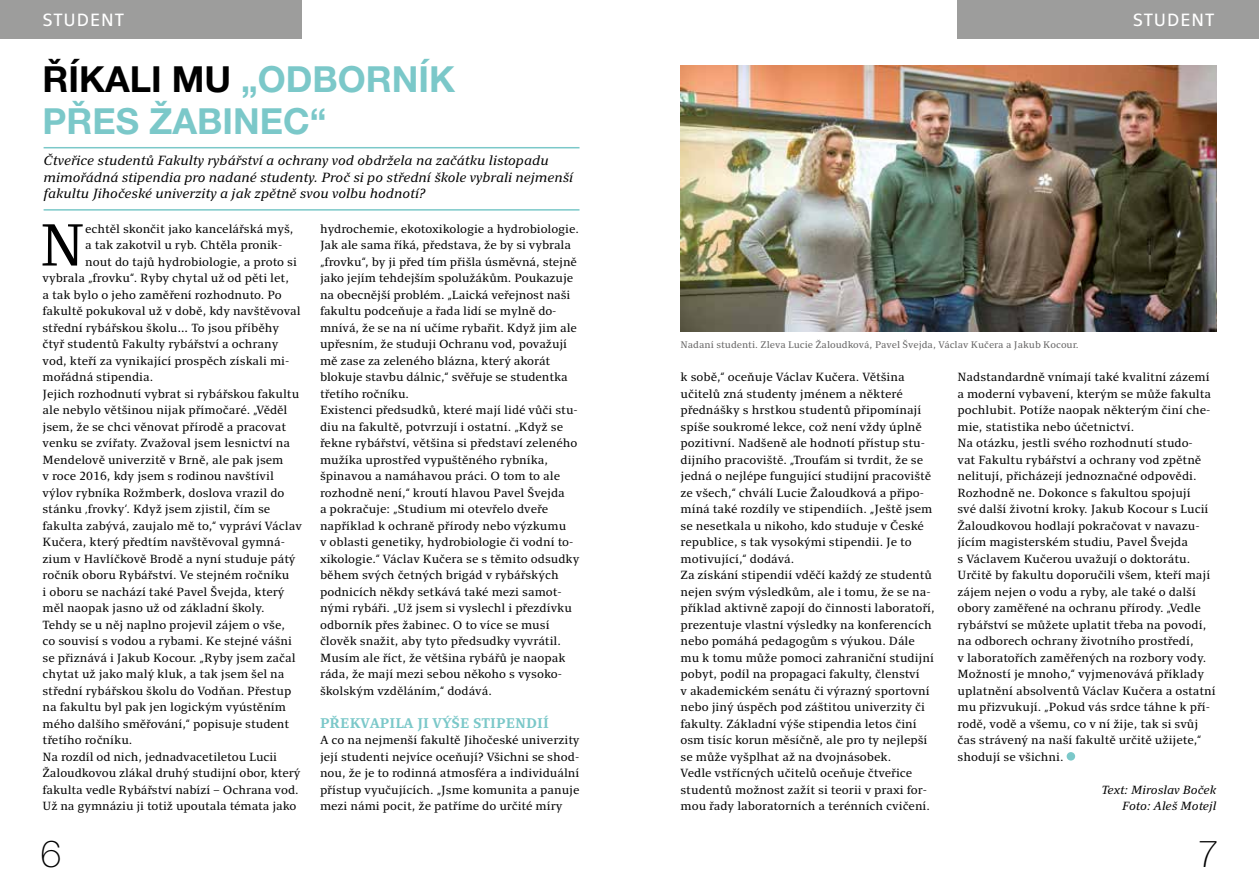
<style>
.page{position:relative;width:1259px;height:893px;background:#fff}
.page>*{position:absolute;margin:0;border:0;box-sizing:border-box;transform-origin:0 0}
.t1{font:60.15px "Clara Serif";color:#000}
.t2{font:100 37.5px "Helvetica Neue LT Pro";color:#000}
.t3{font:700 36px/42px "Helvetica Neue LT Pro";color:#7bc8c9}
.t4{font:18px "Clara Sans";letter-spacing:.05em;color:#fff}
.t5{font:700 14.25px "Clara Serif";color:#7bc8c9}
.t6{font:italic 13.5px/16.5px "Clara Serif";color:#000}
.t7{font:12px/16.5px "Clara Serif";color:#000}
.t8{font:italic 12px/16.5px "Clara Serif";color:#000;text-align:right}
.t9{font:9.75px "Clara Serif";color:#646363}
.s1{color:#000}
</style>
<div class="page">
<div style="left:0;top:0;width:302px;height:38px;background:#9d9d9c"></div>
<div style="left:957px;top:0;width:302px;height:38px;background:#9d9d9c"></div>
<hr style="left:44px;top:147px;width:535px;height:1px;background:#7bc8c9">
<hr style="left:44px;top:209px;width:535px;height:2px;background:#7bc8c9">
<div style="left:1066px;top:752px;width:9px;height:9px;background:#7bc8c9;border-radius:50%"></div>
<img style="left:680px;top:66px;width:536px;height:266px">
<h3 class="t4" style="left:43px;top:10px;width:83px">STUDENT</h3>
<h3 class="t4" style="left:1132px;top:10px;width:83px">STUDENT</h3>
<h3 class="t3" style="left:43px;top:57px;width:414px"><span class="s1">ŘÍKALI MU</span> „ODBORNÍK<br>PŘES ŽABINEC“</h3>
<p class="t6" style="left:44px;top:153px;width:531px">Čtveřice studentů Fakulty rybářství a ochrany vod obdržela na začátku listopadu mimořádná stipendia pro nadané studenty. Proč si po střední škole vybrali nejmenší fakultu Jihočeské univerzity a jak zpětně svou volbu hodnotí?</p>
<h1 class="t1" style="left:40px;top:213px;width:47px">N</h1>
<p class="t7" style="left:85px;top:220px;width:210px">echtěl skončit jako kancelářská myš,</p>
<p class="t7" style="left:320px;top:220px;width:261px">hydrochemie, ekotoxikologie a hydrobiologie.<br>Jak ale sama říká, představa, že by si vybrala „frovku“, by ji před tím přišla úsměvná, stejně jako jejím tehdejším spolužákům. Poukazuje na obecnější problém. „Laická veřejnost naši fakultu podceňuje a řada lidí se mylně do&shy;mnívá, že se na ní učíme rybařit. Když jim ale upřesním, že studuji Ochranu vod, považují mě zase za zeleného blázna, který akorát blokuje stavbu dálnic,“ svěřuje se studentka třetího ročníku.<br>Existenci předsudků, které mají lidé vůči stu&shy;diu na fakultě, potvrzují i ostatní. „Když se řekne rybářství, většina si představí zeleného mužíka uprostřed vypuštěného rybníka, špinavou a namáhavou práci. O tom to ale rozhodně není,“ kroutí hlavou Pavel Švejda<br>a pokračuje: „Studium mi otevřelo dveře například k ochraně přírody nebo výzkumu<br>v oblasti genetiky, hydrobiologie či vodní to&shy;xikologie.“ Václav Kučera se s těmito odsudky během svých četných brigád v rybářských podnicích někdy setkává také mezi samot&shy;nými rybáři. „Už jsem si vyslechl i přezdívku odborník přes žabinec. O to více se musí člověk snažit, aby tyto předsudky vyvrátil.<br>Musím ale říct, že většina rybářů je naopak ráda, že mají mezi sebou někoho s vysoko&shy;školským vzděláním,“ dodává.</p>
<p class="t5" style="left:320px;top:715px;width:230px">PŘEKVAPILA JI VÝŠE STIPENDIÍ</p>
<p class="t7" style="left:320px;top:732px;width:261px;text-align:justify">A co na nejmenší fakultě Jihočeské univerzity její studenti nejvíce oceňují? Všichni se shod&shy;nou, že je to rodinná atmosféra a individuální přístup vyučujících. „Jsme komunita a panuje mezi námi pocit, že patříme do určité míry</p>
<p class="t7" style="left:85px;top:237px;width:199px">a tak zakotvil u ryb. Chtěla pronik-</p>
<p class="t7" style="left:85px;top:253px;width:213px">nout do tajů hydrobiologie, a proto si</p>
<p class="t7" style="left:43px;top:270px;width:248px">vybrala „frovku“. Ryby chytal už od pěti let,</p>
<p class="t7" style="left:43px;top:286px;width:241px">a tak bylo o jeho zaměření rozhodnuto. Po</p>
<p class="t7" style="left:43px;top:303px;width:260px">fakultě pokukoval už v době, kdy navštěvoval</p>
<p class="t7" style="left:43px;top:319px;width:238px">střední rybářskou školu… To jsou příběhy</p>
<p class="t7" style="left:43px;top:336px;width:237px">čtyř studentů Fakulty rybářství a ochrany</p>
<p class="t7" style="left:43px;top:352px;width:248px">vod, kteří za vynikající prospěch získali mi-</p>
<p class="t7" style="left:43px;top:369px;width:112px">mořádná stipendia.</p>
<p class="t7" style="left:43px;top:385px;width:258px">Jejich rozhodnutí vybrat si rybářskou fakultu</p>
<p class="t7" style="left:43px;top:402px;width:246px">ale nebylo většinou nijak přímočaré. „Věděl</p>
<p class="t7" style="left:43px;top:418px;width:245px">jsem, že se chci věnovat přírodě a pracovat</p>
<p class="t7" style="left:43px;top:435px;width:249px">venku se zvířaty. Zvažoval jsem lesnictví na</p>
<p class="t7" style="left:43px;top:451px;width:242px">Mendelově univerzitě v Brně, ale pak jsem</p>
<p class="t7" style="left:43px;top:468px;width:233px">v roce 2016, kdy jsem s rodinou navštívil</p>
<p class="t7" style="left:43px;top:484px;width:243px">výlov rybníka Rožmberk, doslova vrazil do</p>
<p class="t7" style="left:43px;top:501px;width:229px">stánku ‚frovky‘. Když jsem zjistil, čím se</p>
<p class="t7" style="left:43px;top:517px;width:261px">fakulta zabývá, zaujalo mě to,“ vypráví Václav</p>
<p class="t7" style="left:43px;top:534px;width:244px">Kučera, který předtím navštěvoval gymná-</p>
<p class="t7" style="left:43px;top:550px;width:254px">zium v Havlíčkově Brodě a nyní studuje pátý</p>
<p class="t7" style="left:43px;top:567px;width:248px">ročník oboru Rybářství. Ve stejném ročníku</p>
<p class="t7" style="left:43px;top:583px;width:243px">i oboru se nachází také Pavel Švejda, který</p>
<p class="t7" style="left:43px;top:600px;width:223px">měl naopak jasno už od základní školy.</p>
<p class="t7" style="left:43px;top:616px;width:244px">Tehdy se u něj naplno projevil zájem o vše,</p>
<p class="t7" style="left:43px;top:633px;width:251px">co souvisí s vodou a rybami. Ke stejné vášni</p>
<p class="t7" style="left:43px;top:649px;width:255px">se přiznává i Jakub Kocour. „Ryby jsem začal</p>
<p class="t7" style="left:43px;top:666px;width:243px">chytat už jako malý kluk, a tak jsem šel na</p>
<p class="t7" style="left:43px;top:682px;width:250px">střední rybářskou školu do Vodňan. Přestup</p>
<p class="t7" style="left:43px;top:699px;width:245px">na fakultu byl pak jen logickým vyústěním</p>
<p class="t7" style="left:43px;top:715px;width:248px">mého dalšího směřování,“ popisuje student</p>
<p class="t7" style="left:43px;top:732px;width:91px">třetího ročníku.</p>
<p class="t7" style="left:43px;top:748px;width:236px">Na rozdíl od nich, jednadvacetiletou Lucii</p>
<p class="t7" style="left:43px;top:765px;width:259px">Žaloudkovou zlákal druhý studijní obor, který</p>
<p class="t7" style="left:43px;top:781px;width:257px">fakulta vedle Rybářství nabízí – Ochrana vod.</p>
<p class="t7" style="left:43px;top:798px;width:255px">Už na gymnáziu ji totiž upoutala témata jako</p>
<p class="t9" style="left:680px;top:339px;width:399px">Nadaní studenti. Zleva Lucie Žaloudková, Pavel Švejda, Václav Kučera a Jakub Kocour.</p>
<p class="t7" style="left:680px;top:369px;width:256px">k sobě,“ oceňuje Václav Kučera. Většina učitelů zná studenty jménem a některé přednášky s hrstkou studentů připomínají spíše soukromé lekce, což není vždy úplně pozitivní. Nadšeně ale hodnotí přístup stu&shy;dijního pracoviště. „Troufám si tvrdit, že se jedná o nejlépe fungující studijní pracoviště ze všech,“ chválí Lucie Žaloudková a připo&shy;míná také rozdíly ve stipendiích. „Ještě jsem se nesetkala u nikoho, kdo studuje v České republice, s tak vysokými stipendii. Je to motivující,“ dodává.<br>Za získání stipendií vděčí každý ze studentů nejen svým výsledkům, ale i tomu, že se na&shy;příklad aktivně zapojí do činnosti laboratoří, prezentuje vlastní výsledky na konferencích nebo pomáhá pedagogům s výukou. Dále mu k tomu může pomoci zahraniční studijní pobyt, podíl na propagaci fakulty, členství<br>v akademickém senátu či výrazný sportovní nebo jiný úspěch pod záštitou univerzity či fakulty. Základní výše stipendia letos činí osm tisíc korun měsíčně, ale pro ty nejlepší se může vyšplhat až na dvojnásobek.<br>Vedle vstřícných učitelů oceňuje čtveřice studentů možnost zažít si teorii v praxi for&shy;mou řady laboratorních a terénních cvičení.</p>
<p class="t7" style="left:957px;top:369px;width:260px">Nadstandardně vnímají také kvalitní zázemí a moderní vybavení, kterým se může fakulta pochlubit. Potíže naopak některým činí che&shy;mie, statistika nebo účetnictví.<br>Na otázku, jestli svého rozhodnutí studo-<br>vat Fakultu rybářství a ochrany vod zpětně nelitují, přicházejí jednoznačné odpovědi.<br>Rozhodně ne. Dokonce s fakultou spojují<br>své další životní kroky. Jakub Kocour s Lucií Žaloudkovou hodlají pokračovat v navazu&shy;jícím magisterském studiu, Pavel Švejda<br>s Václavem Kučerou uvažují o doktorátu.<br>Určitě by fakultu doporučili všem, kteří mají zájem nejen o vodu a ryby, ale také o další obory zaměřené na ochranu přírody. „Vedle rybářství se můžete uplatit třeba na povodí, na odborech ochrany životního prostředí,<br>v laboratořích zaměřených na rozbory vody.<br>Možností je mnoho,“ vyjmenovává příklady uplatnění absolventů Václav Kučera a ostatní mu přizvukují. „Pokud vás srdce táhne k pří&shy;rodě, vodě a všemu, co v ní žije, tak si svůj čas strávený na naší fakultě určitě užijete,“ shodují se všichni.</p>
<p class="t8" style="left:1101px;top:781px;width:116px">Text: Miroslav Boček<br>Foto: Aleš Motejl</p>
<h2 class="t2" style="left:40px;top:832px;width:22px">6</h2>
<h2 class="t2" style="left:1197px;top:832px;width:22px">7</h2>
</div>
